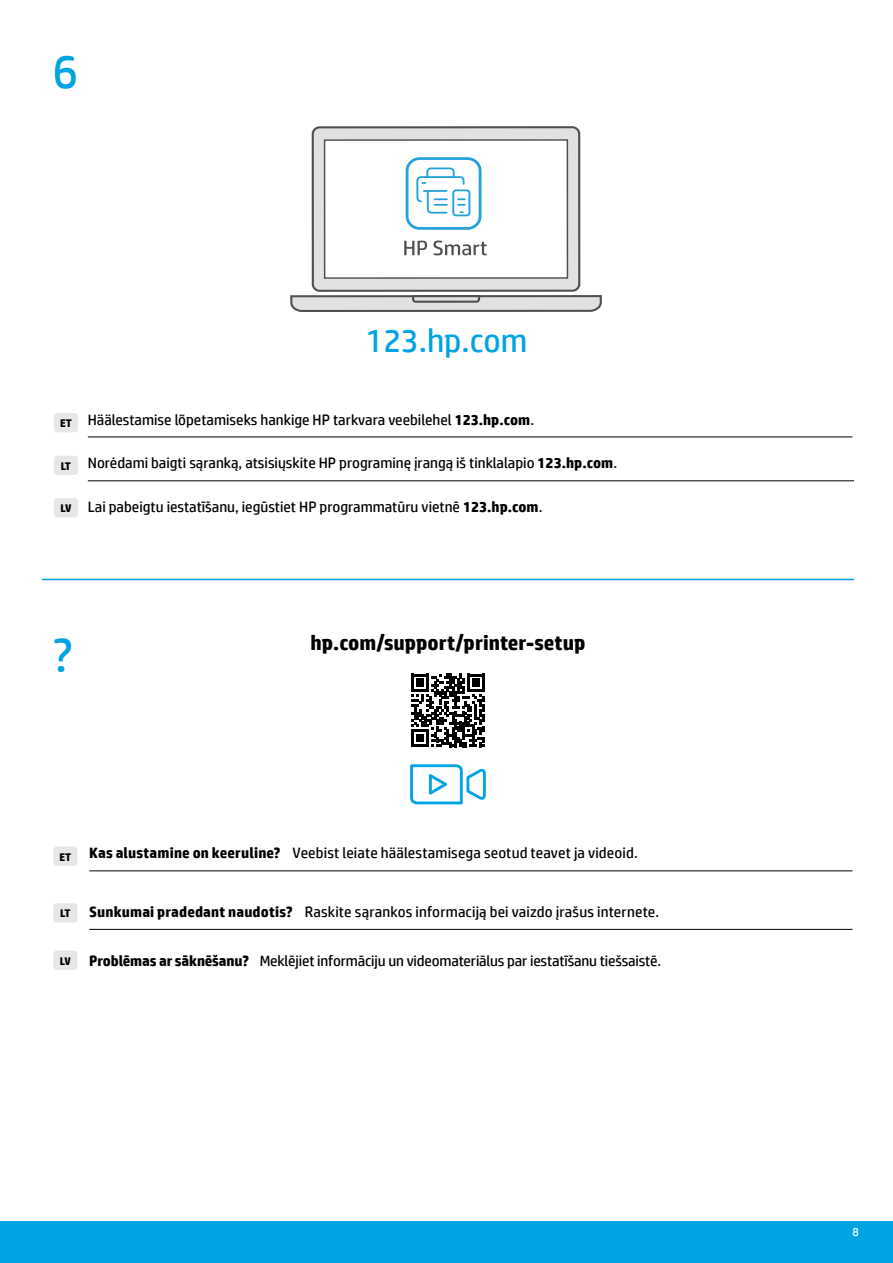
<style>
.page{position:relative;width:893px;height:1263px;background:#fff}
.page>*{position:absolute;margin:0;border:0;box-sizing:border-box;transform-origin:0 0}
.t1{font:48px "HP Simplified";color:#00a4e3}
.t2{font:33px "HP Simplified";color:#00a4e3}
.t3{font:700 21px "HP Simplified";color:#000}
.t4{font:15px "HP Simplified";color:#000}
.t5{font:12px "HP Simplified";color:#fff}
.t6{font:700 11.1px "HP Simplified";color:#000}
.s1{font-weight:700}
.s2{font-weight:700;font-size:11.1px}
</style>
<div class="page">
<div style="left:0;top:1222px;width:893px;height:41px;background:#00a4e3"></div>
<div style="left:313px;top:127px;width:266px;height:164px;background:#e0e1e1;border-radius:7px"></div>
<div style="left:312px;top:126px;width:268px;height:166px;border:2px solid #4f4f50;border-radius:7px"></div>
<svg style="left:290px;top:295px;width:312px;height:17px;background:#b8b8b9"></svg>
<div style="left:325px;top:140px;width:242px;height:138px;background:#fff"></div>
<div style="left:324px;top:139px;width:244px;height:140px;border:1px solid #4f4f50"></div>
<svg style="left:404px;top:241px;width:23px;height:14px"></svg>
<svg style="left:433px;top:240px;width:54px;height:15px"></svg>
<div style="left:406px;top:157px;width:76px;height:73px;border:3px solid #22a1db;border-radius:12px"></div>
<svg style="left:416px;top:167px;width:49px;height:47px"></svg>
<div style="left:452px;top:189px;width:18px;height:27px;border:2px solid #22a1db;border-radius:3px"></div>
<hr style="left:88px;top:437px;width:764px;height:1px;background:#000">
<hr style="left:88px;top:480px;width:766px;height:1px;background:#000">
<div style="left:54px;top:413px;width:24px;height:19px;background:#e6e7e8;border-radius:3px"></div>
<div style="left:54px;top:498px;width:24px;height:19px;background:#e6e7e8;border-radius:3px"></div>
<div style="left:54px;top:456px;width:24px;height:19px;background:#e6e7e8;border-radius:3px"></div>
<hr style="left:89px;top:870px;width:763px;height:1px;background:#000">
<div style="left:53px;top:846px;width:24px;height:20px;background:#e6e7e8;border-radius:3px"></div>
<div style="left:53px;top:950px;width:24px;height:20px;background:#e6e7e8;border-radius:3px"></div>
<hr style="left:89px;top:929px;width:763px;height:1px;background:#000">
<div style="left:53px;top:903px;width:24px;height:20px;background:#e6e7e8;border-radius:3px"></div>
<hr style="left:42px;top:579px;width:812px;height:1px;background:#00a1dd">
<svg style="left:411px;top:674px;width:74px;height:73px"></svg>
<svg style="left:410px;top:764px;width:76px;height:40px"></svg>
<h1 class="t1" style="left:52px;top:40px;width:27px">6</h1>
<h2 class="t2" style="left:366px;top:319px;width:163px">123.hp.com</h2>
<p class="t6" style="left:60px;top:416px;width:13px">ET</p>
<p class="t6" style="left:61px;top:459px;width:12px">LT</p>
<p class="t6" style="left:60px;top:501px;width:13px">LV</p>
<p class="t4" style="left:88px;top:409px;width:448px">Häälestamise lõpetamiseks hankige HP tarkvara veebilehel <span class="s1">123.hp.com</span>.</p>
<p class="t4" style="left:88px;top:453px;width:531px">Norėdami baigti sąranką, atsisiųskite HP programinę įrangą iš tinklalapio <span class="s1">123.hp.com</span>.</p>
<p class="t4" style="left:88px;top:497px;width:456px">Lai pabeigtu iestatīšanu, iegūstiet HP programmatūru vietnē <span class="s1">123.hp.com</span>.</p>
<h1 class="t1" style="left:53px;top:624px;width:22px">?</h1>
<h3 class="t3" style="left:311px;top:629px;width:276px">hp.com/support/printer-setup</h3>
<p class="t4" style="left:59px;top:843px;width:580px"><sub>ET</sub> <span class="s1">Kas alustamine on keeruline?</span> Veebist leiate häälestamisega seotud teavet ja videoid.</p>
<p class="t4" style="left:60px;top:902px;width:600px"><span class="s2">LT</span> <span class="s1">Sunkumai pradedant naudotis?</span> Raskite sąrankos informaciją bei vaizdo įrašus internete.</p>
<p class="t4" style="left:60px;top:951px;width:603px"><span class="s2">LV</span> <span class="s1">Problēmas ar sāknēšanu?</span> Meklējiet informāciju un videomateriālus par iestatīšanu tiešsaistē.</p>
<p class="t5" style="left:852px;top:1224px;width:8px">8</p>
</div>
